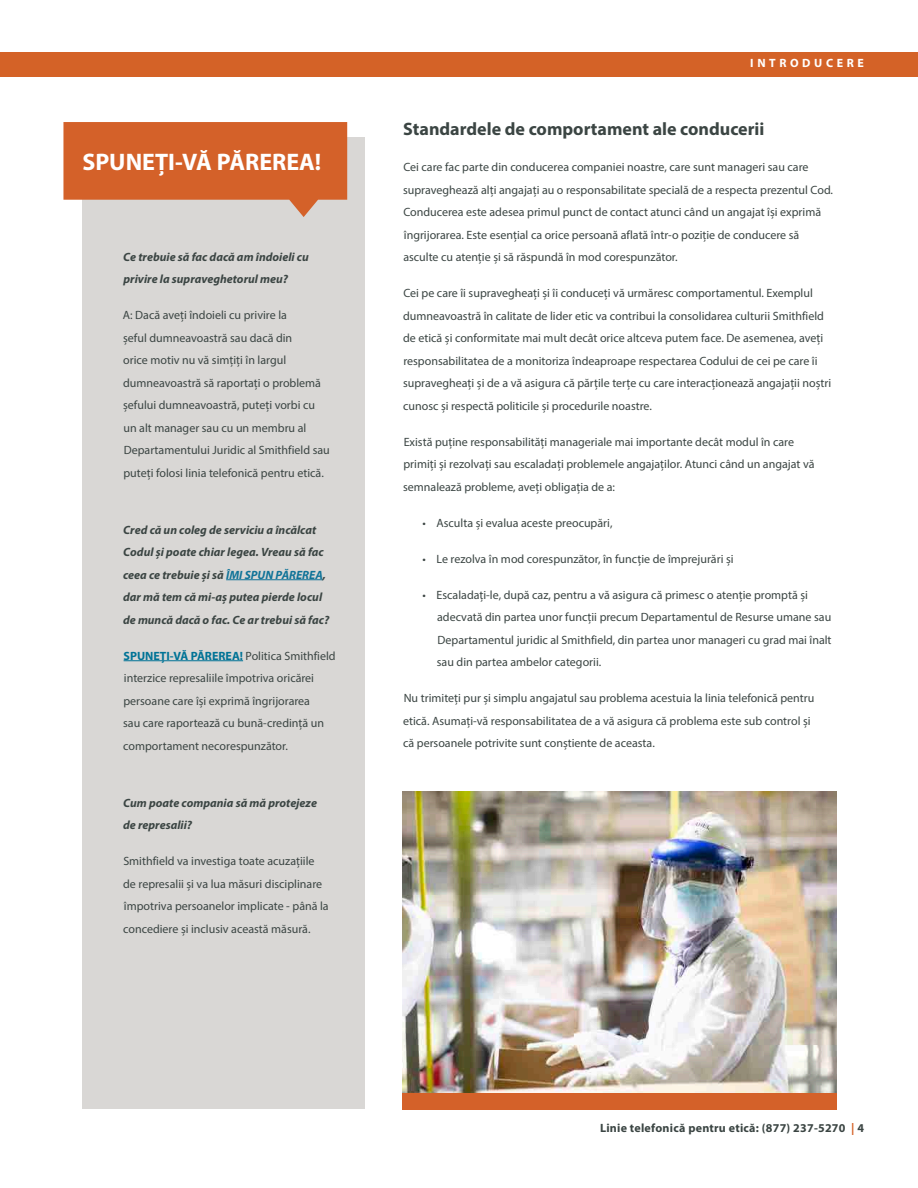
<style>
.page{position:relative;width:918px;height:1188px;background:#fff}
.page>*{position:absolute;margin:0;border:0;box-sizing:border-box;transform-origin:0 0}
.Body_Copy{font:700 24px "Myriad Pro";color:#fff}
.Body_Copy-2{font:700 18px "Myriad Pro";color:#3b4543}
.Body_Copy-3{font:12px/22.5px "Myriad Pro";color:#3b4543}
.Body_Copy-4{font:italic 700 12px/22.5px "Myriad Pro";color:#3b4543}
.t1{font:700 12px "Myriad Pro";letter-spacing:.02em;color:#3b4543}
.t2{font:700 12px "Myriad Pro";letter-spacing:.3em;color:#fff}
.s1{color:#107398}
.s2{font-weight:700;color:#007396}
.s3{color:#d46227}
</style>
<div class="page">
<div style="left:0;top:52px;width:918px;height:25px;background:#d46227"></div>
<div style="left:83px;top:144px;width:282px;height:965px;background:#d9d7d5"></div>
<hr style="left:226px;top:579px;width:97px;height:1px;background:#107398">
<hr style="left:124px;top:660px;width:119px;height:1px;background:#007396">
<img style="left:403px;top:792px;width:434px;height:301px">
<div style="left:403px;top:1093px;width:434px;height:16px;background:#d46129"></div>
<div style="left:254px;top:137px;width:111px;height:47px;background:#d9d7d5"></div>
<svg style="left:63px;top:122px;width:284px;height:95px"></svg>
<p class="Body_Copy" style="left:82px;top:146px;width:240px">SPUNEȚI-VĂ PĂREREA!</p>
<p class="Body_Copy-4" style="left:123px;top:245px;width:187px">Ce trebuie să fac dacă am îndoieli cu privire la supraveghetorul meu?</p>
<p class="Body_Copy-3" style="left:123px;top:304px;width:208px">A: Dacă aveți îndoieli cu privire la<br>șeful dumneavoastră sau dacă din<br>orice motiv nu vă simțiți în largul dumneavoastră să raportați o problemă șefului dumneavoastră, puteți vorbi cu un alt manager sau cu un membru al Departamentului Juridic al Smithfield sau puteți folosi linia telefonică pentru etică.</p>
<p class="Body_Copy-4" style="left:123px;top:518px;width:208px">Cred că un coleg de serviciu a încălcat Codul și poate chiar legea. Vreau să fac ceea ce trebuie și să <span class="s1">ÎMI SPUN PĂREREA</span>, dar mă tem că mi-aș putea pierde locul de muncă dacă o fac. Ce ar trebui să fac?</p>
<p class="Body_Copy-3" style="left:123px;top:644px;width:214px"><span class="s2">SPUNEȚI-VĂ PĂREREA!</span> Politica Smithfield interzice represaliile împotriva oricărei persoane care își exprimă îngrijorarea<br>sau care raportează cu bună-credință un comportament necorespunzător.</p>
<p class="Body_Copy-4" style="left:123px;top:791px;width:195px">Cum poate compania să mă protejeze de represalii?</p>
<p class="Body_Copy-3" style="left:123px;top:850px;width:207px">Smithfield va investiga toate acuzațiile de represalii și va lua măsuri disciplinare împotriva persoanelor implicate - până la concediere și inclusiv această măsură.</p>
<p class="t2" style="left:643px;top:55px;width:222px">SCRISOARE INTRODUCTIVĂ</p>
<p class="t2" style="left:750px;top:55px;width:115px">INTRODUCERE</p>
<p class="Body_Copy-2" style="left:403px;top:117px;width:363px">Standardele de comportament ale conducerii</p>
<p class="Body_Copy-3" style="left:403px;top:156px;width:432px">Cei care fac parte din conducerea companiei noastre, care sunt manageri sau care supraveghează alți angajați au o responsabilitate specială de a respecta prezentul Cod.<br>Conducerea este adesea primul punct de contact atunci când un angajat își exprimă îngrijorarea. Este esențial ca orice persoană aflată într-o poziție de conducere să asculte cu atenție și să răspundă în mod corespunzător.</p>
<p class="Body_Copy-3" style="left:403px;top:282px;width:430px">Cei pe care îi supravegheați și îi conduceți vă urmăresc comportamentul. Exemplul dumneavoastră în calitate de lider etic va contribui la consolidarea culturii Smithfield de etică și conformitate mai mult decât orice altceva putem face. De asemenea, aveți responsabilitatea de a monitoriza îndeaproape respectarea Codului de cei pe care îi supravegheați și de a vă asigura că părțile terțe cu care interacționează angajații noștri cunosc și respectă politicile și procedurile noastre.</p>
<p class="Body_Copy-3" style="left:403px;top:430px;width:413px">Există puține responsabilități manageriale mai importante decât modul în care primiți și rezolvați sau escaladați problemele angajaților. Atunci când un angajat vă semnalează probleme, aveți obligația de a:</p>
<p class="Body_Copy-3" style="left:423px;top:511px;width:191px">• Asculta și evalua aceste preocupări,</p>
<p class="Body_Copy-3" style="left:423px;top:547px;width:313px">• Le rezolva în mod corespunzător, în funcție de împrejurări și</p>
<p class="Body_Copy-3" style="left:437px;top:583px;width:396px;text-indent:-14px">• Escaladați-le, după caz, pentru a vă asigura că primesc o atenție promptă și adecvată din partea unor funcții precum Departamentul de Resurse umane sau Departamentul juridic al Smithfield, din partea unor manageri cu grad mai înalt sau din partea ambelor categorii.</p>
<p class="Body_Copy-3" style="left:403px;top:687px;width:413px">Nu trimiteți pur și simplu angajatul sau problema acestuia la linia telefonică pentru etică. Asumați-vă responsabilitatea de a vă asigura că problema este sub control și că persoanele potrivite sunt conștiente de aceasta.</p>
<p class="t1" style="left:600px;top:1120px;width:265px">Linie telefonică pentru etică: (877) 237-5270 <span class="s3">|</span> 4</p>
</div>
